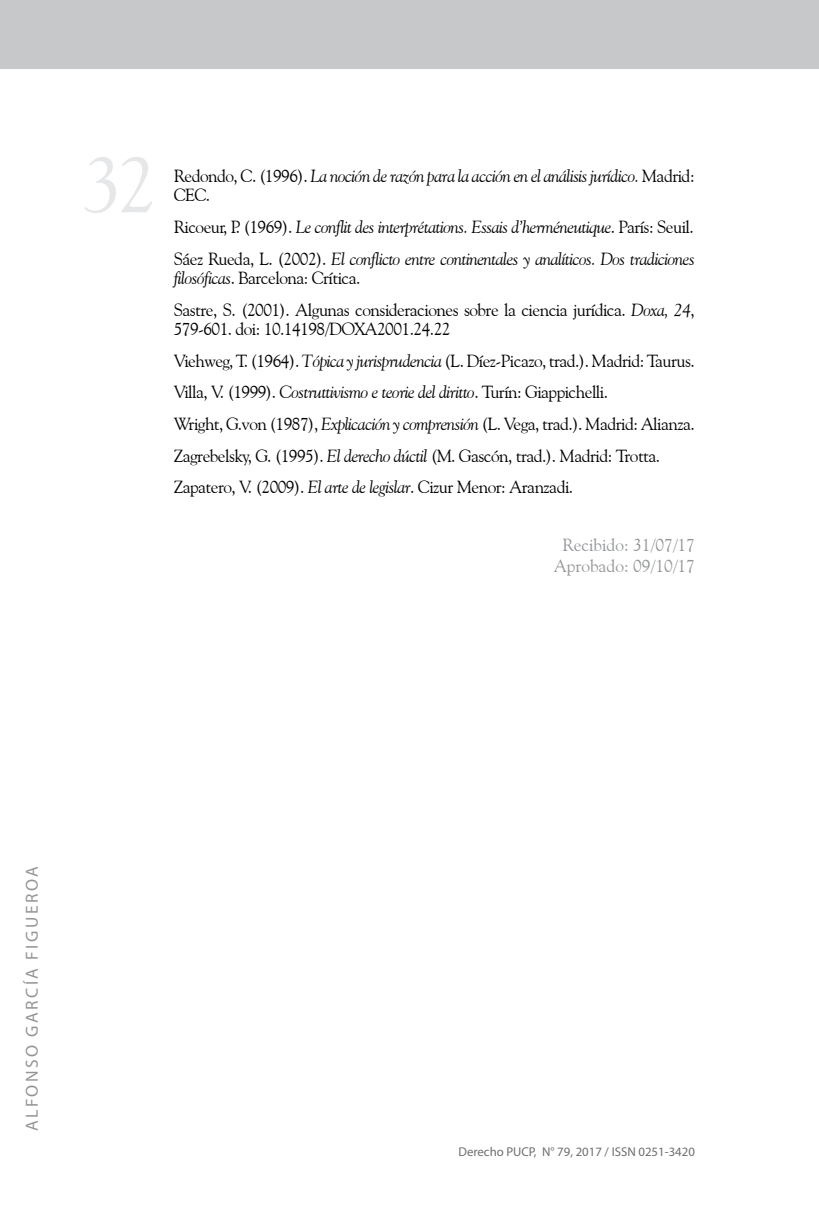
<style>
.page{position:relative;width:819px;height:1206px;background:#fff}
.page>*{position:absolute;margin:0;border:0;box-sizing:border-box;transform-origin:0 0}
.t1{font:78.75px "Goudy Old Style BT";color:#e6e7e8}
.t2{font:17.5px/31.7px "Goudy Old Style BT";letter-spacing:-.03em;color:#000}
.t3{font:italic 17.5px/19.2px "Goudy Old Style BT";letter-spacing:-.03em;color:#000}
.t4{font:17.5px/21px "Goudy Old Style BT";color:#939598;text-align:center}
.t5{font:17.5px "Myriad Pro";letter-spacing:.14em;color:#939598}
.t6{font:12.78px "Myriad Pro";color:#6d6e71}
.s1{font-style:normal}
.s2{font-style:italic}
</style>
<div class="page">
<div style="left:0;top:0;width:819px;height:69px;background:#c7c8ca"></div>
<h1 class="t1" style="left:83px;top:136px;width:75px">32</h1>
<p class="t3" style="left:174px;top:166px;width:522px"><span class="s1">Redondo, C. (1996).</span> La noción de razón para la acción en el análisis jurídico. <span class="s1">Madrid:<br>CEC.</span></p>
<p class="t3" style="left:174px;top:211px;width:522px;line-height:31.7px"><span class="s1">Ricoeur, P. (1969).</span> Le conflit des interprétations. Essais d’herméneutique<span class="s1">. París: Seuil.<br>Sáez Rueda, L. (2002).</span> El conflicto entre continentales y analíticos. Dos tradiciones</p>
<p class="t2" style="left:174px;top:262px;width:522px"><span class="s2">filosóficas</span>. Barcelona: Crítica.<br>Sastre, S. (2001). Algunas consideraciones sobre la ciencia jurídica. <span class="s2">Doxa, 24</span>,</p>
<p class="t2" style="left:174px;top:312px;width:522px">579-601. doi: 10.14198/DOXA2001.24.22<br>Viehweg, T. (1964). <span class="s2">Tópica y jurisprudencia</span> (L. Díez-Picazo, trad.). Madrid: Taurus.<br>Villa, V. (1999). <span class="s2">Costruttivismo e teorie del diritto</span>. Turín: Giappichelli.<br>Wright, G.von (1987), <span class="s2">Explicación y comprensión</span> (L. Vega, trad.). Madrid: Alianza.<br>Zagrebelsky, G. (1995). <span class="s2">El derecho dúctil</span> (M. Gascón, trad.). Madrid: Trotta.<br>Zapatero, V. (2009). <span class="s2">El arte de legislar</span>. Cizur Menor: Aranzadi.</p>
<p class="t4" style="left:553px;top:534px;width:143px">Recibido: 31/07/17<br>Aprobado: 09/10/17</p>
<p class="t5" style="left:21px;top:1131px;width:266px;rotate:-90deg">ALFONSO GARCÍA FIGUEROA</p>
<p class="t6" style="left:458px;top:1144px;width:238px">Derecho PUCP, N° 79, 2017 / ISSN 0251-3420</p>
</div>
